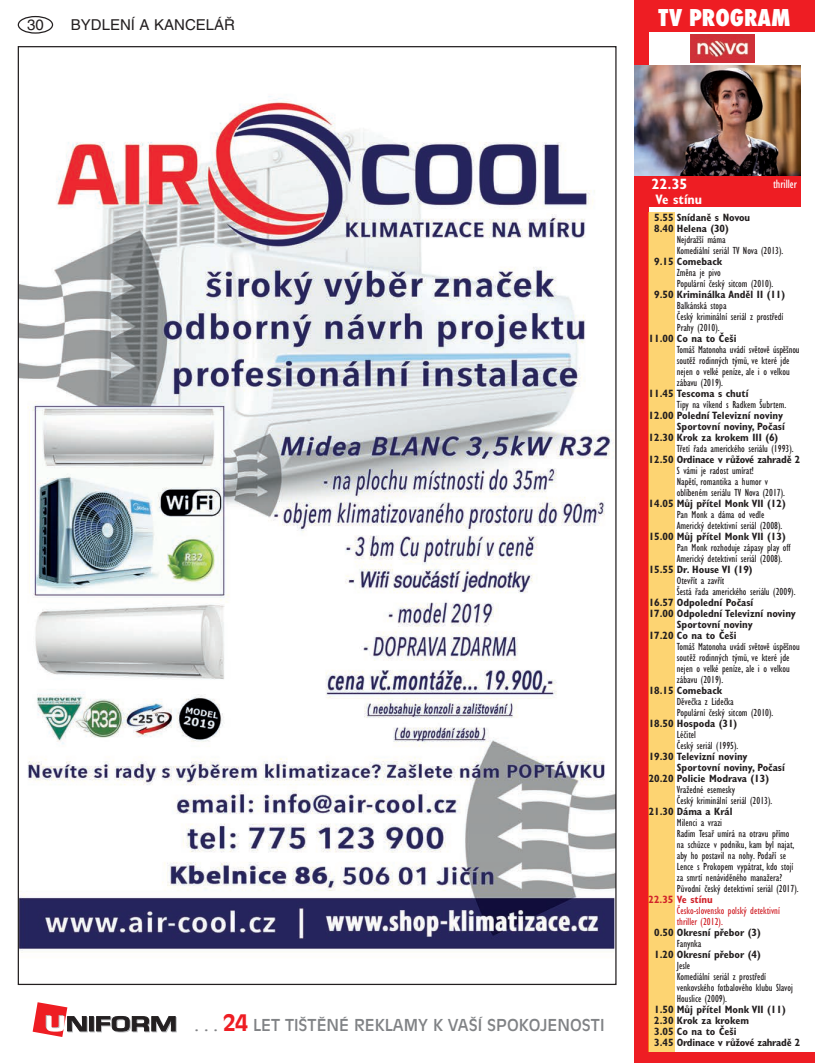
<style>
.page{position:relative;width:815px;height:1063px;background:#fff}
.page>*{position:absolute;margin:0;border:0;box-sizing:border-box;transform-origin:0 0}
.t1{font:800 condensed 22.5px "Futura";color:#fff}
.t2{font:16.25px "Antique Olive CE";color:#808285}
.t3{font:15px "Helvetica CE";color:#231f20}
.t4{font:700 condensed 15px "Gill Sans CE";color:#fff}
.t5{font:700 condensed 13.75px "Gill Sans CE";color:#fff}
.t6{font:condensed 12.5px "Gill Sans CE";color:#fff}
.t7{font:condensed 10.62px/11px "Gill Sans CE";color:#231f20}
.t8{font:700 condensed 10.62px/11px "Gill Sans CE";color:#231f20}
.t9{font:condensed 10.62px/11px "Gill Sans CE";color:#d1232a}
.t10{font:700 condensed 10.62px "Gill Sans CE";letter-spacing:-.02em;color:#231f20}
.t11{font:700 condensed 10.62px "Gill Sans CE";color:#d1232a}
.s1{font-weight:700;font-size:22.5px;color:#ee1d23}
</style>
<div class="page">
<div style="left:18px;top:16px;width:35px;height:18px;border:1px solid #231f20;border-radius:50%"></div>
<img style="left:20px;top:96px;width:595px;height:857px">
<svg style="left:90px;top:1017px;width:5px;height:15px"></svg>
<svg style="left:89px;top:1016px;width:5px;height:15px"></svg>
<svg style="left:96px;top:1016px;width:81px;height:16px"></svg>
<svg style="left:33px;top:1002px;width:55px;height:35px"></svg>
<div style="left:634px;top:0;width:181px;height:32px;background:#ee1d23"></div>
<div style="left:634px;top:175px;width:167px;height:32px;background:#ee1d23"></div>
<img style="left:691px;top:34px;width:64px;height:29px">
<div style="left:634px;top:0;width:14px;height:1063px;background:#ee1d23"></div>
<div style="left:634px;top:1052px;width:181px;height:11px;background:#ee1d23"></div>
<div style="left:648px;top:213px;width:27px;height:839px;background:#fdd472"></div>
<img style="left:634px;top:66px;width:167px;height:109px">
<h3 class="t3" style="left:27px;top:16px;width:18px">30</h3>
<h3 class="t3" style="left:71px;top:16px;width:166px">BYDLENÍ A KANCELÁŘ</h3>
<h1 class="t1" style="left:659px;top:2px;width:133px">TV PROGRAM</h1>
<h2 class="t2" style="left:195px;top:1016px;width:411px">. . . <span class="s1">24</span> LET TIŠTĚNÉ REKLAMY K VAŠÍ SPOKOJENOSTI</h2>
<h3 class="t4" style="left:652px;top:175px;width:37px">22.35</h3>
<p class="t5" style="left:656px;top:191px;width:48px">Ve stínu</p>
<p class="t6" style="left:773px;top:176px;width:25px">thriller</p>
<p class="t8" style="left:654px;top:212px;width:98px">5.55 Snídaně s Novou<br>8.40 Helena (30)</p>
<p class="t7" style="left:677px;top:234px;width:108px">Nejdražší máma<br>Komediální seriál TV Nova (2013).</p>
<p class="t8" style="left:654px;top:256px;width:70px">9.15 Comeback</p>
<p class="t7" style="left:677px;top:267px;width:98px">Změna je pivo<br>Populární český sitcom (2010).</p>
<p class="t8" style="left:654px;top:289px;width:133px">9.50 Kriminálka Anděl II (11)</p>
<p class="t7" style="left:677px;top:300px;width:108px">Balkánská stopa<br>Český kriminální seriál z prostředí<br>Prahy (2010).</p>
<p class="t8" style="left:649px;top:333px;width:89px">11.00 Co na to Češi</p>
<p class="t7" style="left:677px;top:344px;width:124px">Tomáš Matonoha uvádí světově úspěšnou soutěž rodinných týmů, ve které jde nejen o velké peníze, ale i o velkou zábavu (2019).</p>
<p class="t8" style="left:649px;top:388px;width:101px">11.45 Tescoma s chutí</p>
<p class="t7" style="left:677px;top:399px;width:111px">Tipy na víkend s Radkem Šubrtem.</p>
<p class="t8" style="left:649px;top:410px;width:136px">12.00 Polední Televizní noviny</p>
<p class="t8" style="left:677px;top:421px;width:109px">Sportovní noviny, Počasí</p>
<p class="t8" style="left:649px;top:432px;width:131px">12.30 Krok za krokem III (6)</p>
<p class="t7" style="left:677px;top:443px;width:118px">Třetí řada amerického seriálu (1993).</p>
<p class="t10" style="left:649px;top:453px;width:153px">12.50 Ordinace v růžové zahradě 2</p>
<p class="t7" style="left:677px;top:465px;width:110px">S vámi je radost umírat!<br>Napětí, romantika a humor v oblíbeném seriálu TV Nova (2017).</p>
<p class="t8" style="left:649px;top:498px;width:139px">14.05 Můj přítel Monk VII (12)</p>
<p class="t7" style="left:677px;top:509px;width:107px">Pan Monk a dáma od vedle<br>Americký detektivní seriál (2008).</p>
<p class="t8" style="left:649px;top:531px;width:139px">15.00 Můj přítel Monk VII (13)</p>
<p class="t7" style="left:677px;top:542px;width:115px">Pan Monk rozhoduje zápasy play off<br>Americký detektivní seriál (2008).</p>
<p class="t8" style="left:649px;top:564px;width:105px">15.55 Dr. House VI (19)</p>
<p class="t7" style="left:677px;top:575px;width:120px">Otevřít a zavřít<br>Šestá řada amerického seriálu (2009).</p>
<p class="t8" style="left:649px;top:597px;width:106px">16.57 Odpolední Počasí</p>
<p class="t8" style="left:649px;top:608px;width:149px">17.00 Odpolední Televizní noviny</p>
<p class="t8" style="left:677px;top:619px;width:78px">Sportovní noviny</p>
<p class="t8" style="left:649px;top:630px;width:89px">17.20 Co na to Češi</p>
<p class="t7" style="left:677px;top:641px;width:124px">Tomáš Matonoha uvádí světově úspěšnou soutěž rodinných týmů, ve které jde nejen o velké peníze, ale i o velkou zábavu (2019).</p>
<p class="t8" style="left:649px;top:685px;width:75px">18.15 Comeback</p>
<p class="t7" style="left:677px;top:696px;width:98px">Děvečka z Lidečka<br>Populární český sitcom (2010).</p>
<p class="t8" style="left:649px;top:718px;width:90px">18.50 Hospoda (31)</p>
<p class="t7" style="left:677px;top:729px;width:63px">Léčitel<br>Český seriál (1995).</p>
<p class="t8" style="left:649px;top:751px;width:100px">19.30 Televizní noviny</p>
<p class="t8" style="left:677px;top:762px;width:109px">Sportovní noviny, Počasí</p>
<p class="t8" style="left:649px;top:773px;width:122px">20.20 Policie Modrava (13)</p>
<p class="t7" style="left:677px;top:784px;width:97px">Vražedné esemesky<br>Český kriminální seriál (2013).</p>
<p class="t8" style="left:649px;top:806px;width:85px">21.30 Dáma a Král</p>
<p class="t7" style="left:677px;top:817px;width:123px">Milenci a vrazi<br>Radim Tesař umírá na otravu přímo na schůzce v podniku, kam byl najat, aby ho postavil na nohy. Podaří se<br>Lence s Prokopem vypátrat, kdo stojí za smrtí nenáviděného manažera?<br>Původní český detektivní seriál (2017).</p>
<p class="t11" style="left:648px;top:893px;width:66px">22.35 Ve stínu</p>
<p class="t9" style="left:677px;top:905px;width:105px">Česko-slovensko polský detektivní thriller (2012).</p>
<p class="t8" style="left:654px;top:927px;width:108px">0.50 Okresní přebor (3)</p>
<p class="t7" style="left:677px;top:938px;width:26px">Fanynka</p>
<p class="t8" style="left:654px;top:949px;width:108px">1.20 Okresní přebor (4)</p>
<p class="t7" style="left:677px;top:960px;width:118px">Jesle<br>Komediální seriál z prostředí venkovského fotbalového klubu Slavoj<br>Houslice (2009).</p>
<p class="t8" style="left:654px;top:1004px;width:148px">1.50 Můj přítel Monk VII (11)<br>2.30 Krok za krokem<br>3.05 Co na to Češi<br>3.45 Ordinace v růžové zahradě 2</p>
</div>
